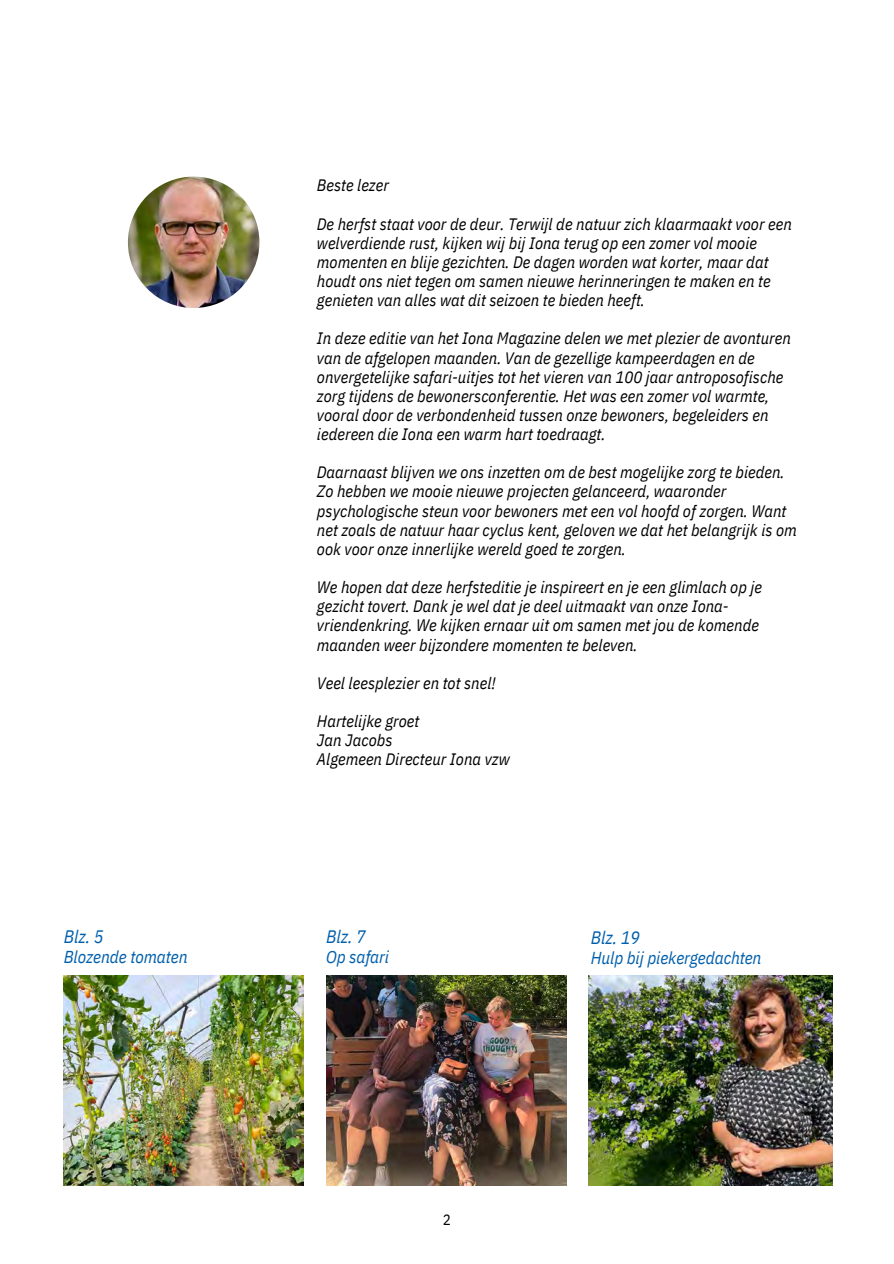
<style>
.page{position:relative;width:894px;height:1264px;background:#fff}
.page>*{position:absolute;margin:0;border:0;box-sizing:border-box;transform-origin:0 0}
.t1{font:italic 18px "IBM Plex Sans Cond";letter-spacing:-.005em;color:#005fac}
.t2{font:italic 17.25px "IBM Plex Sans Cond";letter-spacing:-.005em;color:#005fac}
.t3{font:italic 16.5px/19.2px "IBM Plex Sans Cond";color:#000}
.t4{font:15px "IBM Plex Sans Cond";color:#000}
</style>
<div class="page">
<img style="left:64px;top:975px;width:239px;height:210px">
<img style="left:588px;top:975px;width:243px;height:210px">
<img style="left:128px;top:176px;width:131px;height:132px;border-radius:50%">
<img style="left:326px;top:975px;width:240px;height:210px">
<h1 class="t3" style="left:317px;top:175px;width:73px">Beste lezer</h1>
<h1 class="t3" style="left:317px;top:214px;width:476px">De herfst staat voor de deur. Terwijl de natuur zich klaarmaakt voor een welverdiende rust, kijken wij bij Iona terug op een zomer vol mooie momenten en blije gezichten. De dagen worden wat korter, maar dat houdt ons niet tegen om samen nieuwe herinneringen te maken en te genieten van alles wat dit seizoen te bieden heeft.</h1>
<h1 class="t3" style="left:317px;top:328px;width:475px">In deze editie van het Iona Magazine delen we met plezier de avonturen van de afgelopen maanden. Van de gezellige kampeerdagen en de onvergetelijke safari-uitjes tot het vieren van 100 jaar antroposofische zorg tijdens de bewonersconferentie. Het was een zomer vol warmte, vooral door de verbondenheid tussen onze bewoners, begeleiders en iedereen die Iona een warm hart toedraagt.</h1>
<h1 class="t3" style="left:317px;top:462px;width:481px">Daarnaast blijven we ons inzetten om de best mogelijke zorg te bieden.<br>Zo hebben we mooie nieuwe projecten gelanceerd, waaronder psychologische steun voor bewoners met een vol hoofd of zorgen. Want net zoals de natuur haar cyclus kent, geloven we dat het belangrijk is om ook voor onze innerlijke wereld goed te zorgen.</h1>
<h1 class="t3" style="left:317px;top:577px;width:446px">We hopen dat deze herfsteditie je inspireert en je een glimlach op je gezicht tovert. Dank je wel dat je deel uitmaakt van onze Iona&shy;vriendenkring. We kijken ernaar uit om samen met jou de komende maanden weer bijzondere momenten te beleven.</h1>
<h1 class="t3" style="left:317px;top:673px;width:180px">Veel leesplezier en tot snel!</h1>
<h1 class="t3" style="left:317px;top:711px;width:194px">Hartelijke groet<br>Jan Jacobs<br>Algemeen Directeur Iona vzw</h1>
<h1 class="t1" style="left:64px;top:924px;width:41px">Blz. 5</h1>
<h1 class="t1" style="left:326px;top:924px;width:41px">Blz. 7</h1>
<p class="t1" style="left:590px;top:925px;width:51px">Blz. 19</p>
<p class="t2" style="left:64px;top:945px;width:125px">Blozende tomaten</p>
<h1 class="t2" style="left:326px;top:945px;width:64px">Op safari</h1>
<h1 class="t2" style="left:590px;top:946px;width:172px">Hulp bij piekergedachten</h1>
<p class="t4" style="left:442px;top:1209px;width:10px">2</p>
</div>
